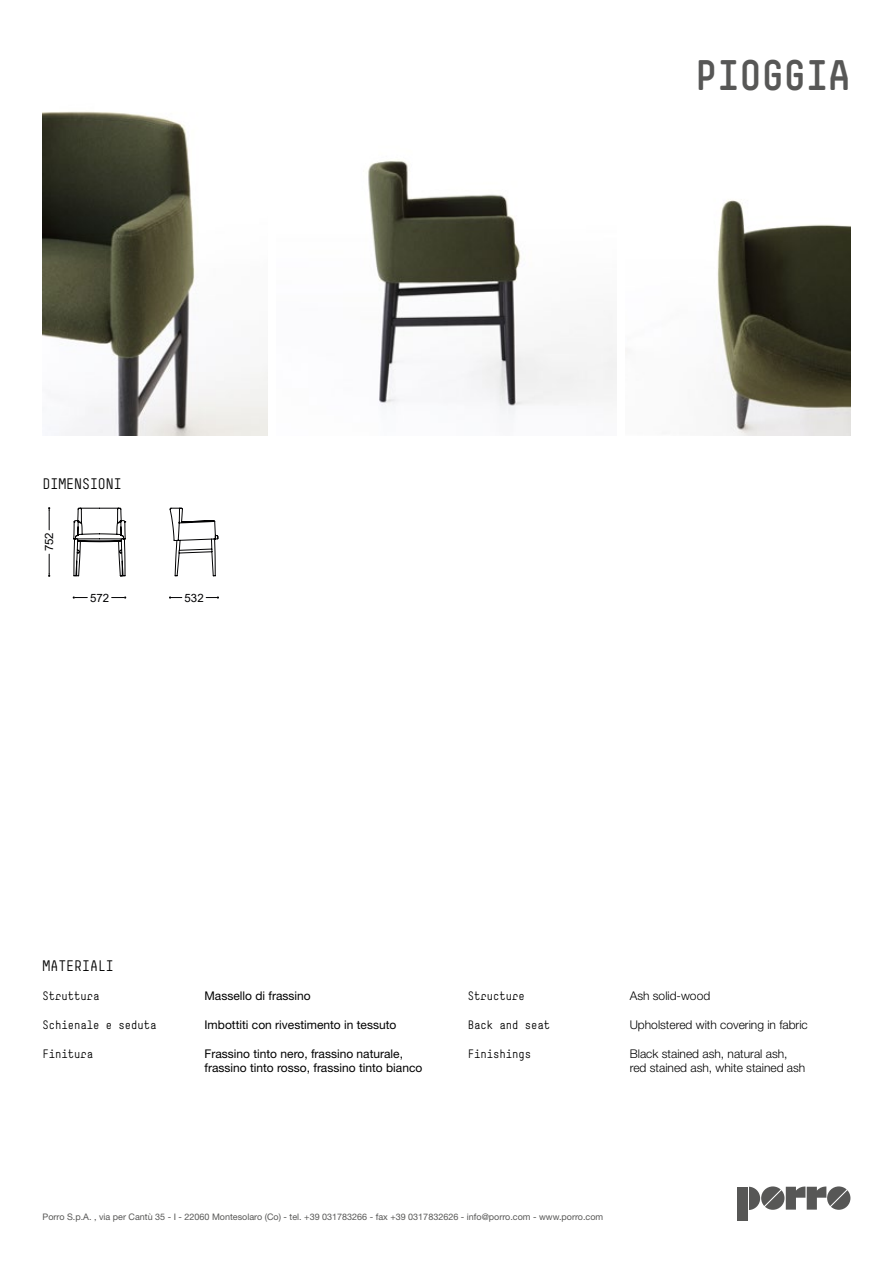
<style>
.page{position:relative;width:893px;height:1263px;background:#fff}
.page>*{position:absolute;margin:0;border:0;box-sizing:border-box;transform-origin:0 0}
.t1{font:700 42px "Simple";color:#575756}
.t2{font:15px "Simple";color:#000}
.t3{font:12px/14.4px "Helvetica Neue";color:#000}
.t4{font:300 12px/14.4px "Helvetica Neue";color:#000}
.t5{font:12px "Simple";color:#000}
.t6{font:11.4px "Arial";color:#020203}
.t7{font:9px "Helvetica Neue";color:#575756}
</style>
<div class="page">
<svg style="left:73px;top:507px;width:146px;height:69px"></svg>
<svg style="left:73px;top:596px;width:14px;height:3px"></svg>
<svg style="left:112px;top:596px;width:14px;height:3px"></svg>
<svg style="left:48px;top:507px;width:2px;height:23px"></svg>
<svg style="left:48px;top:554px;width:2px;height:23px"></svg>
<svg style="left:169px;top:596px;width:13px;height:3px"></svg>
<svg style="left:206px;top:596px;width:13px;height:3px"></svg>
<img style="left:368px;top:160px;width:249px;height:255px">
<div style="left:738px;top:1186px;width:10px;height:34px;background:#575756"></div>
<svg style="left:749px;top:1186px;width:101px;height:24px"></svg>
<img style="left:43px;top:111px;width:225px;height:325px">
<img style="left:625px;top:200px;width:225px;height:236px">
<h1 class="t1" style="left:695px;top:50px;width:157px">PIOGGIA</h1>
<p class="t2" style="left:43px;top:474px;width:81px">DIMENSIONI</p>
<p class="t6" style="left:41px;top:551px;width:21px;rotate:-90deg">752</p>
<p class="t6" style="left:90px;top:590px;width:21px">572</p>
<p class="t6" style="left:185px;top:590px;width:21px">532</p>
<p class="t2" style="left:43px;top:957px;width:73px">MATERIALI</p>
<p class="t5" style="left:43px;top:989px;width:59px">Struttura</p>
<p class="t3" style="left:205px;top:988px;width:108px">Massello di frassino</p>
<p class="t5" style="left:43px;top:1017px;width:116px">Schienale e seduta</p>
<p class="t3" style="left:205px;top:1017px;width:193px">Imbottiti con rivestimento in tessuto</p>
<p class="t5" style="left:43px;top:1046px;width:52px">Finitura</p>
<p class="t3" style="left:205px;top:1046px;width:219px">Frassino tinto nero, frassino naturale, frassino tinto rosso, frassino tinto bianco</p>
<p class="t5" style="left:468px;top:989px;width:59px">Structure</p>
<p class="t4" style="left:630px;top:988px;width:82px">Ash solid-wood</p>
<p class="t5" style="left:468px;top:1017px;width:84px">Back and seat</p>
<p class="t4" style="left:630px;top:1017px;width:180px">Upholstered with covering in fabric</p>
<p class="t5" style="left:468px;top:1046px;width:65px">Finishings</p>
<p class="t4" style="left:630px;top:1046px;width:177px">Black stained ash, natural ash, red stained ash, white stained ash</p>
<p class="t7" style="left:43px;top:1211px;width:562px">Porro S.p.A. , via per Cantù 35 - I - 22060 Montesolaro (Co) - tel. +39 031783266 - fax +39 0317832626 - info@porro.com - www.porro.com</p>
</div>
